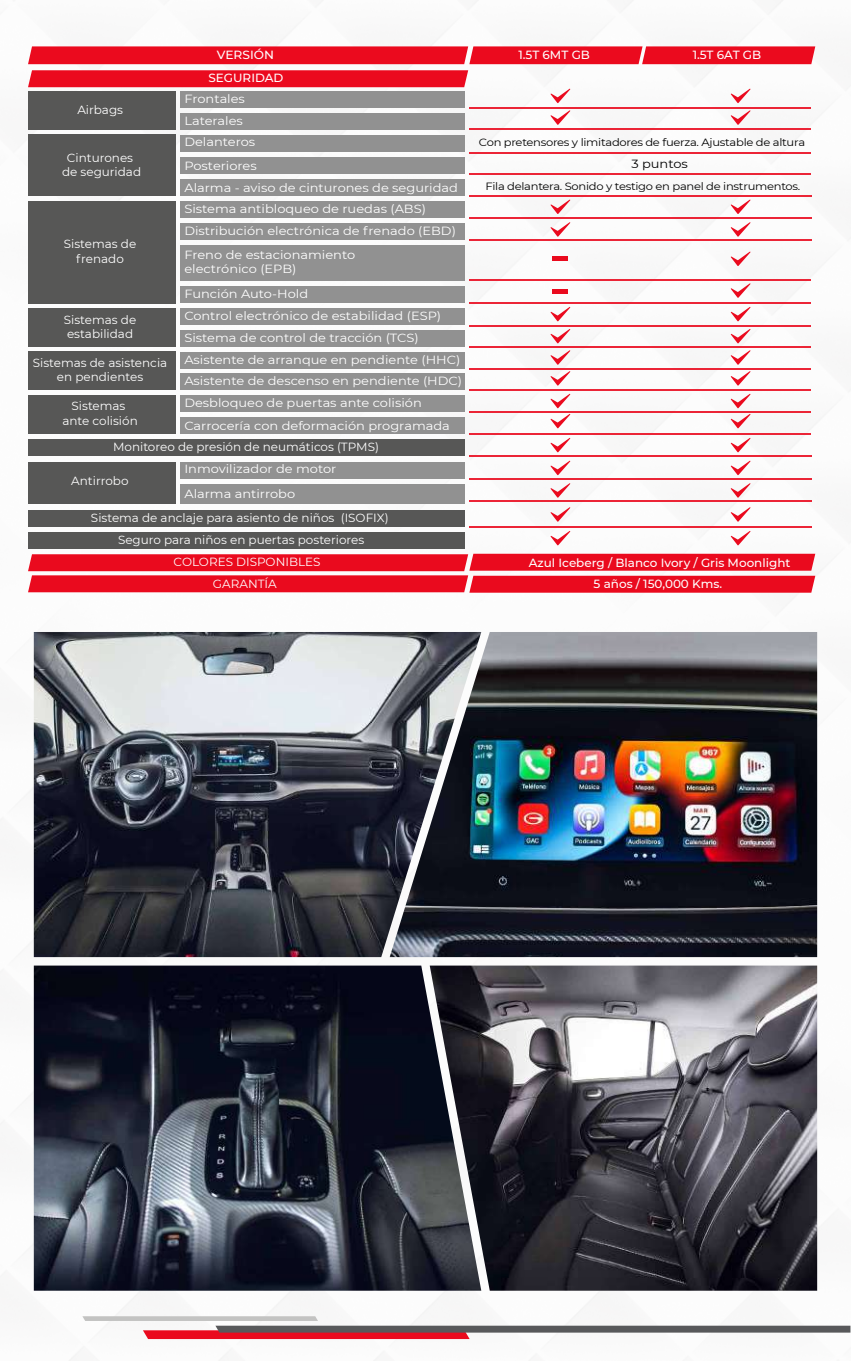
<style>
.page{position:relative;width:851px;height:1361px;background:#fff}
.page>*{position:absolute;margin:0;border:0;box-sizing:border-box;transform-origin:0 0}
.t1{font:11.8px/21.8px "Montserrat";color:#fff;scale:1.1 1}
.t2{font:11.8px/14.2px "Montserrat";color:#fff;text-align:center}
.t3{font:500 11.8px/23px "Montserrat";color:#fff;text-align:center}
.t4{font:11.8px "Montserrat";color:#000;scale:1.1 1}
.t5{font:10.6px "Montserrat";letter-spacing:-.025em;color:#000;scale:1.1 1}
</style>
<div class="page">
<img style="left:28px;top:0;width:822px;height:395px">
<img style="left:0;top:395px;width:818px;height:966px">
<hr style="left:469px;top:107px;width:342px;height:1px;background:#ea0a1e">
<hr style="left:469px;top:152px;width:342px;height:2px;background:#ea0a1e">
<hr style="left:469px;top:173px;width:342px;height:2px;background:#ea0a1e">
<hr style="left:469px;top:195px;width:342px;height:2px;background:#ea0a1e">
<hr style="left:469px;top:217px;width:342px;height:2px;background:#ea0a1e">
<hr style="left:469px;top:239px;width:342px;height:2px;background:#ea0a1e">
<hr style="left:469px;top:279px;width:342px;height:1px;background:#ea0a1e">
<hr style="left:469px;top:325px;width:342px;height:1px;background:#ea0a1e">
<hr style="left:469px;top:346px;width:342px;height:1px;background:#ea0a1e">
<hr style="left:469px;top:368px;width:342px;height:1px;background:#ea0a1e">
<hr style="left:469px;top:389px;width:342px;height:1px;background:#ea0a1e">
<hr style="left:469px;top:411px;width:342px;height:1px;background:#ea0a1e">
<hr style="left:469px;top:433px;width:342px;height:1px;background:#ea0a1e">
<hr style="left:469px;top:479px;width:342px;height:1px;background:#ea0a1e">
<hr style="left:469px;top:501px;width:342px;height:1px;background:#ea0a1e">
<hr style="left:469px;top:526px;width:342px;height:2px;background:#ea0a1e">
<hr style="left:469px;top:302px;width:342px;height:2px;background:#ea0a1e">
<hr style="left:469px;top:455px;width:342px;height:2px;background:#ea0a1e">
<hr style="left:469px;top:128px;width:342px;height:2px;background:#ea0a1e">
<svg style="left:550px;top:199px;width:20px;height:15px"></svg>
<svg style="left:550px;top:222px;width:20px;height:15px"></svg>
<svg style="left:730px;top:199px;width:20px;height:15px"></svg>
<svg style="left:730px;top:222px;width:20px;height:15px"></svg>
<svg style="left:550px;top:307px;width:20px;height:14px"></svg>
<svg style="left:730px;top:251px;width:20px;height:15px"></svg>
<svg style="left:730px;top:307px;width:20px;height:14px"></svg>
<svg style="left:550px;top:329px;width:20px;height:14px"></svg>
<svg style="left:550px;top:350px;width:20px;height:15px"></svg>
<svg style="left:730px;top:329px;width:20px;height:14px"></svg>
<svg style="left:730px;top:350px;width:20px;height:15px"></svg>
<svg style="left:550px;top:371px;width:20px;height:15px"></svg>
<svg style="left:550px;top:393px;width:20px;height:15px"></svg>
<svg style="left:730px;top:371px;width:20px;height:15px"></svg>
<svg style="left:730px;top:393px;width:20px;height:15px"></svg>
<svg style="left:550px;top:414px;width:20px;height:14px"></svg>
<svg style="left:550px;top:460px;width:20px;height:15px"></svg>
<svg style="left:730px;top:414px;width:20px;height:14px"></svg>
<svg style="left:730px;top:460px;width:20px;height:15px"></svg>
<svg style="left:550px;top:483px;width:20px;height:15px"></svg>
<svg style="left:550px;top:507px;width:20px;height:15px"></svg>
<svg style="left:730px;top:483px;width:20px;height:15px"></svg>
<svg style="left:730px;top:507px;width:20px;height:15px"></svg>
<svg style="left:550px;top:531px;width:20px;height:14px"></svg>
<svg style="left:730px;top:531px;width:20px;height:14px"></svg>
<svg style="left:550px;top:88px;width:20px;height:15px"></svg>
<svg style="left:730px;top:88px;width:20px;height:15px"></svg>
<div style="left:28px;top:70px;width:440px;height:17px;background:#eb0a1e"></div>
<div style="left:28px;top:91px;width:148px;height:39px;background:#575756"></div>
<div style="left:180px;top:135px;width:284px;height:17px;background:#919191"></div>
<div style="left:180px;top:157px;width:284px;height:17px;background:#919191"></div>
<div style="left:180px;top:179px;width:284px;height:17px;background:#919191"></div>
<div style="left:180px;top:201px;width:284px;height:17px;background:#919191"></div>
<div style="left:180px;top:223px;width:284px;height:17px;background:#919191"></div>
<div style="left:180px;top:245px;width:284px;height:35px;background:#919191"></div>
<div style="left:180px;top:308px;width:284px;height:17px;background:#919191"></div>
<div style="left:180px;top:329px;width:284px;height:17px;background:#919191"></div>
<div style="left:180px;top:351px;width:284px;height:17px;background:#919191"></div>
<div style="left:180px;top:373px;width:284px;height:16px;background:#919191"></div>
<div style="left:180px;top:395px;width:284px;height:16px;background:#919191"></div>
<div style="left:180px;top:417px;width:284px;height:16px;background:#919191"></div>
<div style="left:180px;top:462px;width:284px;height:17px;background:#919191"></div>
<div style="left:180px;top:484px;width:284px;height:20px;background:#919191"></div>
<div style="left:28px;top:510px;width:436px;height:17px;background:#575756"></div>
<div style="left:28px;top:532px;width:436px;height:17px;background:#575756"></div>
<div style="left:28px;top:135px;width:148px;height:61px;background:#575756"></div>
<div style="left:28px;top:201px;width:148px;height:102px;background:#575756"></div>
<div style="left:28px;top:308px;width:148px;height:39px;background:#575756"></div>
<div style="left:28px;top:351px;width:148px;height:39px;background:#575756"></div>
<div style="left:28px;top:395px;width:148px;height:38px;background:#575756"></div>
<div style="left:28px;top:462px;width:148px;height:42px;background:#575756"></div>
<div style="left:180px;top:91px;width:284px;height:17px;background:#919191"></div>
<svg style="left:28px;top:554px;width:787px;height:39px;background:#ec2c3d"></svg>
<svg style="left:550px;top:110px;width:20px;height:15px"></svg>
<svg style="left:730px;top:110px;width:20px;height:15px"></svg>
<div style="left:180px;top:113px;width:284px;height:17px;background:#919191"></div>
<svg style="left:730px;top:283px;width:20px;height:15px"></svg>
<div style="left:180px;top:286px;width:284px;height:17px;background:#919191"></div>
<div style="left:552px;top:289px;width:16px;height:5px;background:#ea0a1e"></div>
<hr style="left:552px;top:257px;width:16px;height:4px;background:#ea0a1e">
<svg style="left:550px;top:438px;width:20px;height:14px"></svg>
<svg style="left:730px;top:438px;width:20px;height:14px"></svg>
<div style="left:28px;top:439px;width:436px;height:17px;background:#575756"></div>
<svg style="left:28px;top:46px;width:787px;height:18px;background:#eb1326"></svg>
<svg style="left:82px;top:1316px;width:768px;height:23px"></svg>
<img style="left:34px;top:632px;width:355px;height:325px">
<img style="left:389px;top:632px;width:428px;height:325px">
<img style="left:34px;top:965px;width:395px;height:325px">
<img style="left:429px;top:965px;width:388px;height:325px">
<p class="t3" style="left:208px;top:43px;width:76px">VERSIÓN<br>SEGURIDAD</p>
<p class="t1" style="left:184px;top:88px;width:57px">Frontales</p>
<p class="t1" style="left:184px;top:130px;width:67px;line-height:23.8px">Delanteros<br>Posteriores</p>
<p class="t1" style="left:184px;top:176px;width:250px">Alarma - aviso de cinturones de seguridad<br>Sistema antibloqueo de ruedas (ABS)<br>Distribución electrónica de frenado (EBD)</p>
<p class="t1" style="left:184px;top:247px;width:157px;line-height:14.2px">Freno de estacionamiento electrónico (EPB)</p>
<p class="t1" style="left:184px;top:305px;width:254px">Control electrónico de estabilidad (ESP)<br>Sistema de control de tracción (TCS)<br>Asistente de arranque en pendiente (HHC)<br>Asistente de descenso en pendiente (HDC)<br>Desbloqueo de puertas ante colisión Carrocería con deformación programada</p>
<p class="t1" style="left:184px;top:456px;width:140px;line-height:24.8px">Inmovilizador de motor<br>Alarma antirrobo</p>
<p class="t2" style="left:77px;top:102px;width:47px">Airbags</p>
<p class="t2" style="left:62px;top:150px;width:81px">Cinturones de seguridad</p>
<p class="t1" style="left:184px;top:110px;width:55px">Laterales</p>
<p class="t2" style="left:64px;top:237px;width:74px">Sistemas de frenado</p>
<p class="t1" style="left:184px;top:282px;width:114px">Función Auto-Hold</p>
<p class="t2" style="left:64px;top:312px;width:74px;text-align:left">Sistemas de estabilidad</p>
<p class="t2" style="left:33px;top:355px;width:136px">Sistemas de asistencia en pendientes</p>
<p class="t2" style="left:62px;top:399px;width:77px">Sistemas ante colisión</p>
<p class="t2" style="left:113px;top:439px;width:267px">Monitoreo de presión de neumáticos (TPMS)</p>
<p class="t2" style="left:71px;top:473px;width:59px">Antirrobo</p>
<p class="t2" style="left:91px;top:510px;width:299px">Sistema de anclaje para asiento de niños (ISOFIX)</p>
<p class="t2" style="left:118px;top:532px;width:248px">Seguro para niños en puertas posteriores</p>
<p class="t2" style="left:174px;top:554px;width:148px">COLORES DISPONIBLES</p>
<p class="t2" style="left:213px;top:576px;width:65px">GARANTÍA</p>
<p class="t3" style="left:518px;top:43px;width:73px">1.5T 6MT GB</p>
<p class="t3" style="left:692px;top:43px;width:70px">1.5T 6AT GB</p>
<p class="t5" style="left:479px;top:135px;width:298px">Con pretensores y limitadores de fuerza. Ajustable de altura</p>
<p class="t4" style="left:631px;top:155px;width:53px">3 puntos</p>
<p class="t5" style="left:485px;top:178px;width:287px">Fila delantera. Sonido y testigo en panel de instrumentos.</p>
<p class="t3" style="left:529px;top:551px;width:263px;line-height:21.6px">Azul Iceberg / Blanco Ivory / Gris Moonlight<br>5 años / 150,000 Kms.</p>
</div>
